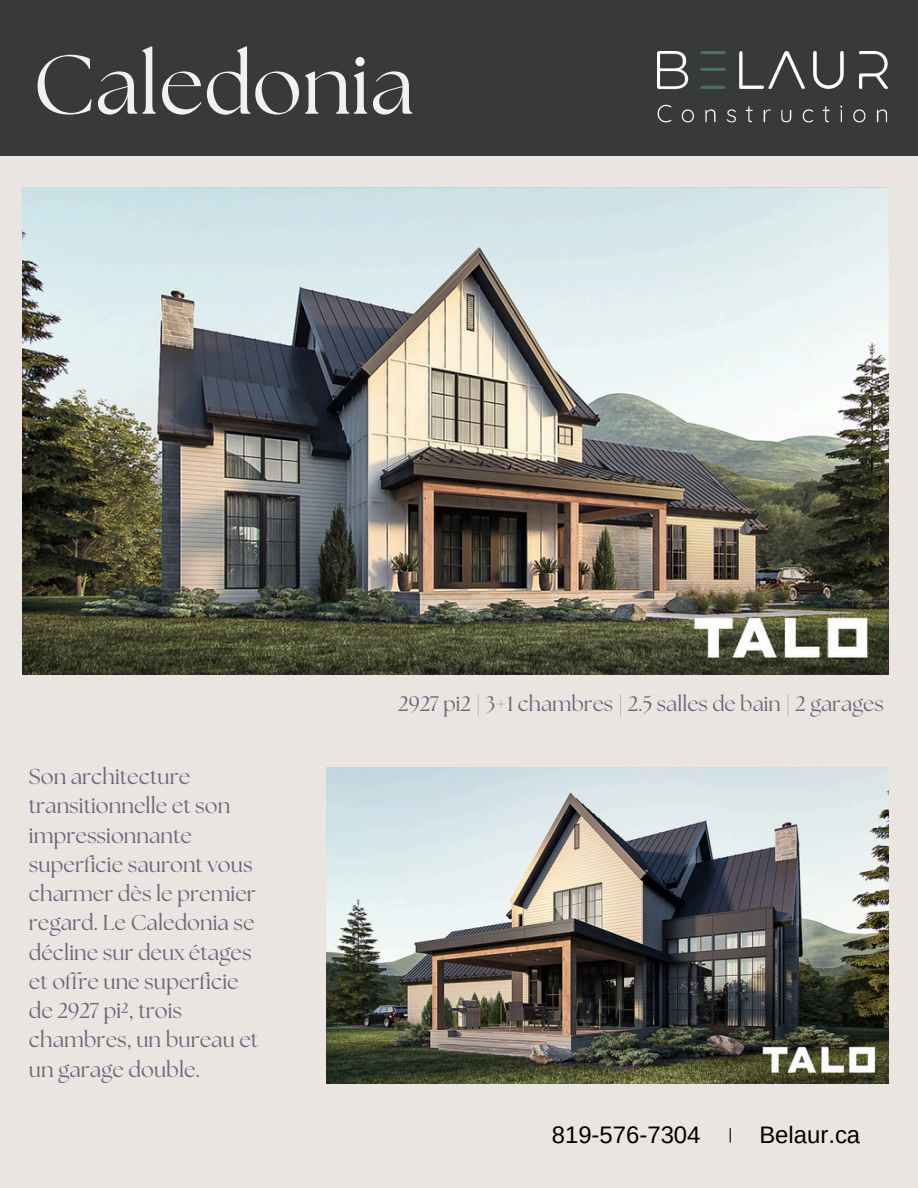
<style>
.page{position:relative;width:918px;height:1188px;background:#ebe5e2}
.page>*{position:absolute;margin:0;border:0;box-sizing:border-box;transform-origin:0 0}
.t1{font:83.4px "The Seasons";color:#f1f1f1}
.t2{font:23.85px "Arimo";color:#000}
.t3{font:21.45px/29.2px "The Seasons";color:#67697c}
.t4{font:21px "The Seasons";color:#67697c}
</style>
<div class="page">
<img style="left:22px;top:187px;width:866px;height:487px">
<div style="left:0;top:0;width:918px;height:155px;background:#383939"></div>
<svg style="left:730px;top:1128px;width:1px;height:15px"></svg>
<img style="left:657px;top:52px;width:231px;height:71px">
<img style="left:326px;top:767px;width:563px;height:316px">
<p class="t1" style="left:33px;top:47px;width:383px">Caledonia</p>
<h2 class="t3" style="left:29px;top:763px;width:231px">Son architecture transitionnelle et son impressionnante superficie sauront vous charmer dès le premier regard. Le Caledonia se décline sur deux étages et offre une superficie de 2927 pi², trois chambres, un bureau et un garage double.</h2>
<h2 class="t4" style="left:398px;top:694px;width:487px">2927 pi2 | 3+1 chambres | 2.5 salles de bain | 2 garages</h2>
<p class="t2" style="left:552px;top:1121px;width:150px">819-576-7304</p>
<p class="t2" style="left:759px;top:1121px;width:102px">Belaur.ca</p>
</div>
